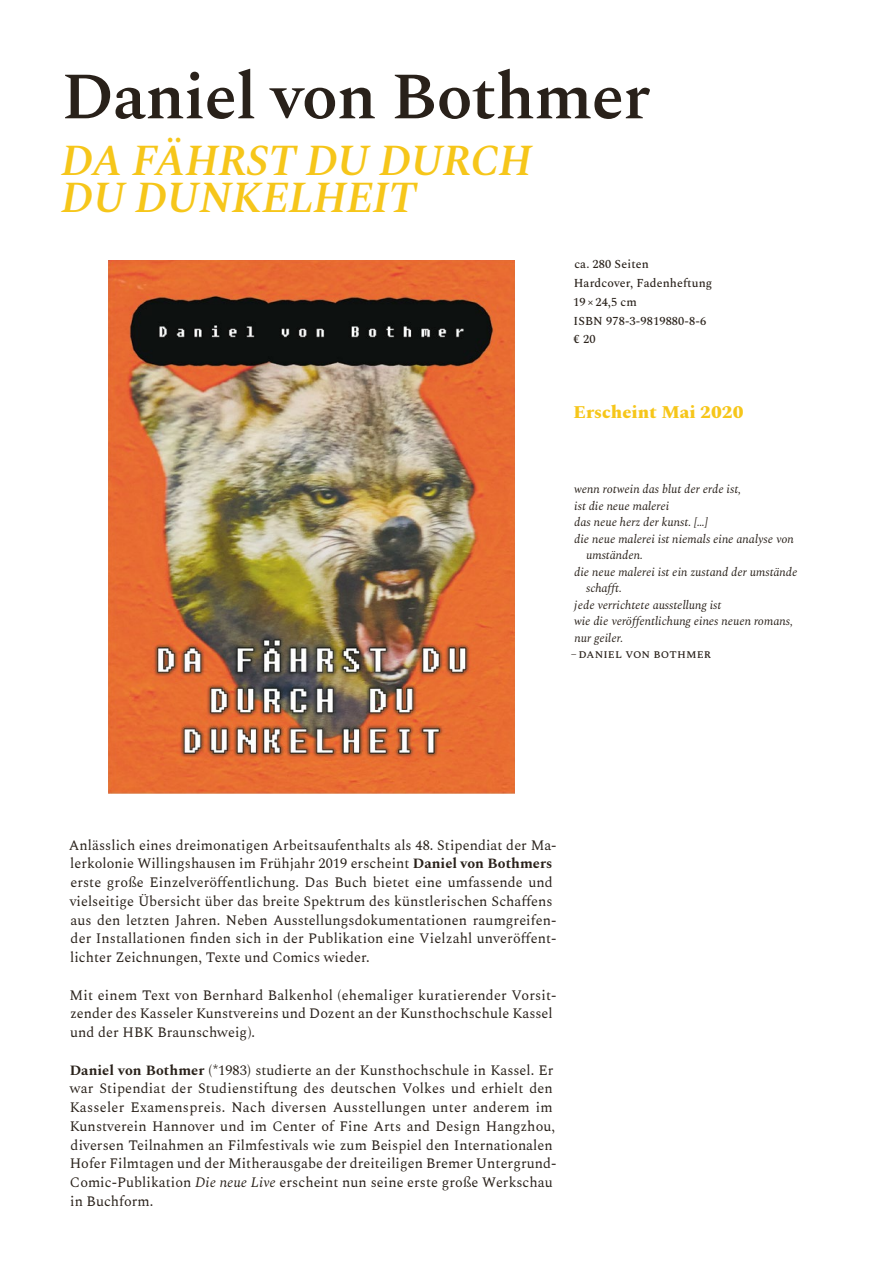
<style>
.page{position:relative;width:893px;height:1263px;background:#fff}
.page>*{position:absolute;margin:0;border:0;box-sizing:border-box;transform-origin:0 0}
.autor{font:600 66px "Spectral";letter-spacing:-.015em;color:#29211a}
.autor-2{font:italic 600 43.5px "Spectral";letter-spacing:-.015em;color:#f6c61a}
.vorankündigung{font:800 18px "Spectral";letter-spacing:.005em;color:#f6c61a}
.mengentext_9_4_-_12{font:14.25px/18.8px "Spectral";letter-spacing:.005em;color:#29211a}
.buchdetails{font:italic 12px "Spectral";letter-spacing:.005em;color:#29211a}
.buchdetails-2{font:500 12px "Spectral";letter-spacing:.01em;color:#29211a}
.s1{font-weight:400}
.s2{font-weight:700}
.s3{font-style:italic}
</style>
<div class="page">
<img style="left:108px;top:260px;width:407px;height:533px">
<p class="autor" style="left:62px;top:49px;width:590px">Daniel von Bothmer</p>
<p class="autor-2" style="left:62px;top:129px;width:473px">DA FÄHRST DU DURCH</p>
<p class="autor-2" style="left:62px;top:166px;width:357px">DU DUNKELHEIT</p>
<p class="buchdetails-2" style="left:574px;top:256px;width:76px">ca. 280 Seiten</p>
<p class="buchdetails-2" style="left:574px;top:274px;width:140px">Hardcover, Fadenheftung</p>
<p class="buchdetails-2" style="left:573px;top:293px;width:65px">19 × 24,5 cm</p>
<p class="buchdetails-2" style="left:574px;top:312px;width:134px">ISBN 978-3-9819880-8-6</p>
<p class="buchdetails-2" style="left:574px;top:331px;width:23px">€ 20</p>
<p class="vorankündigung" style="left:573px;top:399px;width:172px">Erscheint Mai 2020</p>
<p class="buchdetails" style="left:574px;top:481px;width:169px">wenn rotwein das blut der erde ist,</p>
<p class="buchdetails" style="left:574px;top:497px;width:97px">ist die neue malerei</p>
<p class="buchdetails" style="left:574px;top:514px;width:135px">das neue herz der kunst. […]</p>
<p class="buchdetails" style="left:574px;top:530px;width:221px">die neue malerei ist niemals eine analyse von</p>
<p class="buchdetails" style="left:586px;top:547px;width:58px">umständen.</p>
<p class="buchdetails" style="left:574px;top:563px;width:225px">die neue malerei ist ein zustand der umstände</p>
<p class="buchdetails" style="left:586px;top:580px;width:37px">schafft.</p>
<p class="buchdetails" style="left:574px;top:596px;width:149px">jede verrichtete ausstellung ist</p>
<p class="buchdetails" style="left:574px;top:613px;width:221px">wie die veröffentlichung eines neuen romans,</p>
<p class="buchdetails" style="left:574px;top:629px;width:50px">nur geiler.</p>
<p class="buchdetails-2" style="left:571px;top:646px;width:139px"><span class="s1">–</span> daniel von bothmer</p>
<p class="mengentext_9_4_-_12" style="left:69px;top:834px;width:489px">Anlässlich eines dreimonatigen Arbeitsaufenthalts als 48. Stipendiat der Ma&shy;lerkolonie Willingshausen im Frühjahr 2019 erscheint <span class="s2">Daniel von Bothmers </span>erste große Einzelveröffentlichung. Das Buch bietet eine umfassende und vielseitige Übersicht über das breite Spektrum des künstlerischen Schaffens aus den letzten Jahren. Neben Ausstellungsdokumentationen raumgreifen&shy;der Installationen finden sich in der Publikation eine Vielzahl unveröffent&shy;lichter Zeichnungen, Texte und Comics wieder.</p>
<p class="mengentext_9_4_-_12" style="left:70px;top:984px;width:488px">Mit einem Text von Bernhard Balkenhol ( ehemaliger kuratierender Vorsit&shy;zender des Kasseler Kunstvereins und Dozent an der Kunsthochschule Kassel und der HBK Braunschweig ).</p>
<p class="mengentext_9_4_-_12" style="left:70px;top:1059px;width:488px"><span class="s2">Daniel von Bothmer</span> ( *1983 ) studierte an der Kunsthochschule in Kassel. Er war Stipendiat der Studienstiftung des deutschen Volkes und erhielt den Kasseler Examenspreis. Nach diversen Ausstellungen unter anderem im Kunstverein Hannover und im Center of Fine Arts and Design Hangzhou, diversen Teilnahmen an Filmfestivals wie zum Beispiel den Internationalen Hofer Filmtagen und der Mitherausgabe der dreiteiligen Bremer Untergrund-Comic-Publikation <span class="s3">Die neue Live</span> erscheint nun seine erste große Werkschau in Buchform.</p>
</div>
